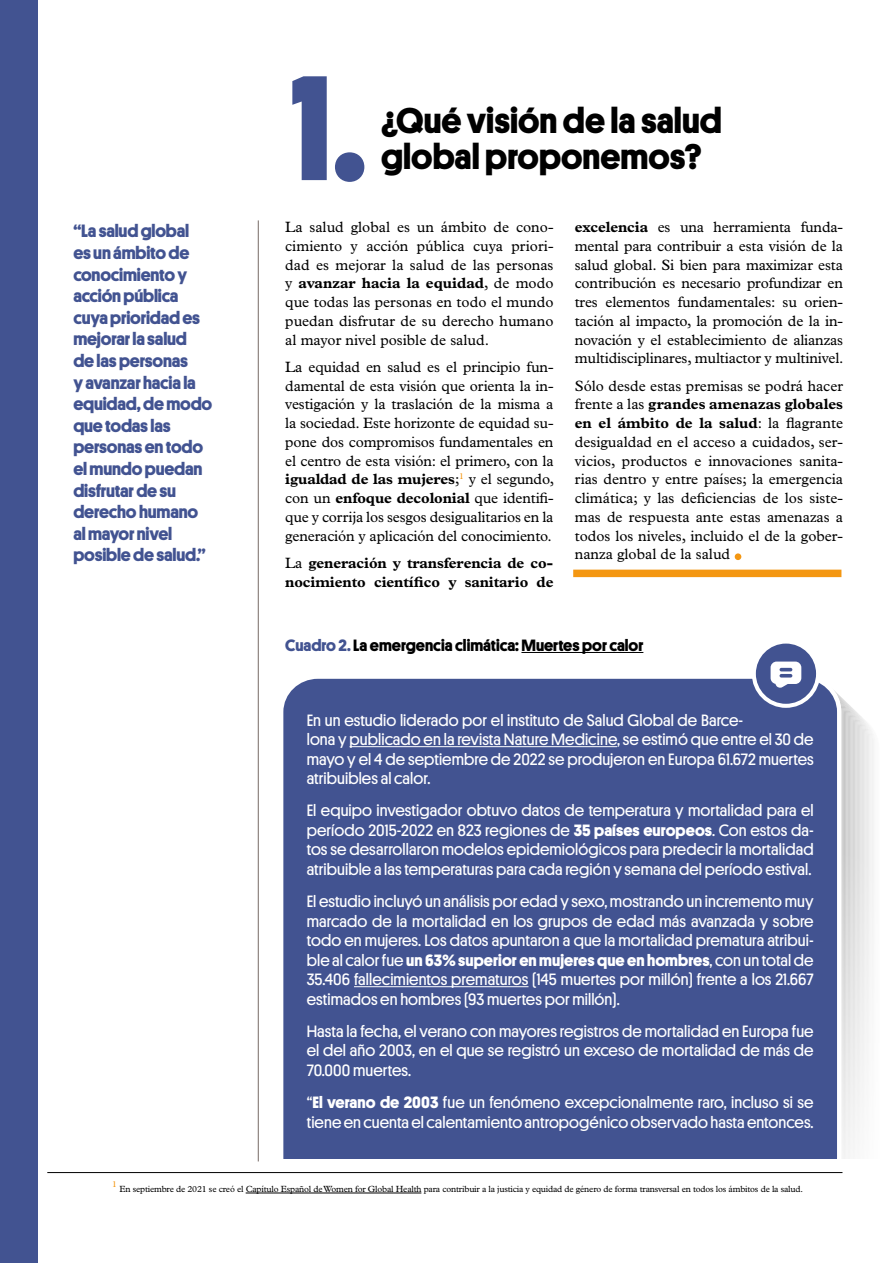
<style>
.page{position:relative;width:893px;height:1263px;background:#fff}
.page>*{position:absolute;margin:0;border:0;box-sizing:border-box;transform-origin:0 0}
.t1{font:700 150px "Platform";color:#425391}
.text_base{font:54px "Plantin";color:#f49712}
.t2{font:700 36px/36px "Platform";color:#000}
.t3{font:700 18px/21.6px "Platform";letter-spacing:-.01em;color:#425391}
.t4{font:16.5px/19.5px "Platform";letter-spacing:.005em;color:#fff;text-align:justify}
.text_base-2{font:700 16.5px "Platform";color:#000}
.text_base-3{font:15px/18.8px "Plantin";letter-spacing:-.01em;color:#000;text-align:justify}
.text_base-4{font:700 15px/18.8px "Plantin";letter-spacing:-.01em;color:#000}
.leyendas{font:9px "Plantin";letter-spacing:-.02em;color:#000}
.leyendas-2{font:8.7px "Plantin";color:#f49712}
.s1{font-weight:700}
.s2{font-weight:400}
.s3{color:#425391}
</style>
<div class="page">
<div style="left:0;top:0;width:37px;height:1263px;background:#425391"></div>
<hr style="left:258px;top:220px;width:1px;height:941px;background:#867b77">
<div style="left:283px;top:678px;width:558px;height:481px;background:#425391"></div>
<hr style="left:350px;top:746px;width:267px;height:1px;background:#fff">
<hr style="left:354px;top:986px;width:174px;height:1px;background:#fff">
<svg style="left:752px;top:643px;width:68px;height:65px"></svg>
<hr style="left:521px;top:652px;width:122px;height:1px;background:#000">
<hr style="left:246px;top:1193px;width:175px;height:1px;background:#000">
<hr style="left:47px;top:1172px;width:795px;height:1px;background:#000">
<svg style="left:839px;top:848px;width:35px;height:311px;fill:#efefef"></svg>
<div style="left:573px;top:570px;width:268px;height:7px;background:#f49712"></div>
<p class="t3" style="left:73px;top:219px;width:140px">“La salud global<br>es un ámbito de conocimiento y acción pública cuya prioridad es mejorar la salud de las personas<br>y avanzar hacia la equidad, de modo que todas las personas en todo el mundo puedan disfrutar de su derecho humano al mayor nivel posible de salud.”</p>
<p class="t1" style="left:291px;top:18px;width:78px">1.</p>
<p class="t2" style="left:381px;top:100px;width:342px">¿Qué visión de la salud global proponemos?</p>
<p class="text_base-3" style="left:285px;top:218px;width:270px">La salud global es un ámbito de cono&shy;cimiento y acción pública cuya priori&shy;dad es mejorar la salud de las personas y <span class="s1">avanzar hacia la equidad</span>, de modo que todas las personas en todo el mundo puedan disfrutar de su derecho humano al mayor nivel posible de salud.</p>
<p class="text_base-3" style="left:285px;top:357px;width:270px">La equidad en salud es el principio fun&shy;damental de esta visión que orienta la in&shy;vestigación y la traslación de la misma a la sociedad. Este horizonte de equidad su&shy;pone dos compromisos fundamentales en el centro de esta visión: el primero, con la <span class="s1">igualdad de las mujeres</span>;<sup>1</sup> y el segundo, con un <span class="s1">enfoque decolonial</span> que identifi&shy;que y corrija los sesgos desigualitarios en la generación y aplicación del conocimiento.</p>
<p class="text_base-4" style="left:285px;top:553px;width:270px"><span class="s2">La</span> generación y transferencia de co&shy;nocimiento científico y sanitario de</p>
<p class="text_base-3" style="left:575px;top:218px;width:270px"><span class="s1">excelencia</span> es una herramienta funda&shy;mental para contribuir a esta visión de la salud global. Si bien para maximizar esta contribución es necesario profundizar en tres elementos fundamentales: su orien&shy;tación al impacto, la promoción de la in&shy;novación y el establecimiento de alianzas multidisciplinares, multiactor y multinivel.</p>
<p class="text_base-3" style="left:575px;top:376px;width:270px">Sólo desde estas premisas se podrá hacer frente a las <span class="s1">grandes amenazas globales en el ámbito de la salud</span>: la flagrante desigualdad en el acceso a cuidados, ser&shy;vicios, productos e innovaciones sanita&shy;rias dentro y entre países; la emergencia climática; y las deficiencias de los siste&shy;mas de respuesta ante estas amenazas a todos los niveles, incluido el de la gober&shy;nanza global de la salud</p>
<p class="text_base" style="left:730px;top:510px;width:17px">.</p>
<p class="text_base-2" style="left:285px;top:633px;width:360px"><span class="s3">Cuadro 2.</span>La emergencia climática: Muertes por calor</p>
<p class="t4" style="left:307px;top:709px;width:508px;text-align:left">En un estudio liderado por el instituto de Salud Global de Barce-<br>lona y publicado en la revista Nature Medicine, se estimó que entre el 30 de mayo y el 4 de septiembre de 2022 se produjeron en Europa 61.672 muertes atribuibles al calor.</p>
<p class="t4" style="left:307px;top:800px;width:508px">El equipo investigador obtuvo datos de temperatura y mortalidad para el período 2015-2022 en 823 regiones de <span class="s1">35 países europeos</span>. Con estos da&shy;tos se desarrollaron modelos epidemiológicos para predecir la mortalidad atribuible a las temperaturas para cada región y semana del período estival.</p>
<p class="t4" style="left:307px;top:890px;width:508px">El estudio incluyó un análisis por edad y sexo, mostrando un incremento muy marcado de la mortalidad en los grupos de edad más avanzada y sobre todo en mujeres. Los datos apuntaron a que la mortalidad prematura atribui&shy;ble al calor fue <span class="s1">un 63 % superior en mujeres que en hombres</span>, con un total de 35.406 fallecimientos prematuros (145 muertes por millón) frente a los 21.667 estimados en hombres (93 muertes por millón).</p>
<p class="t4" style="left:307px;top:1020px;width:508px">Hasta la fecha, el verano con mayores registros de mortalidad en Europa fue el del año 2003, en el que se registró un exceso de mortalidad de más de 70.000 muertes.</p>
<p class="t4" style="left:307px;top:1091px;width:508px">“<span class="s1">El verano de 2003</span> fue un fenómeno excepcionalmente raro, incluso si se tiene en cuenta el calentamiento antropogénico observado hasta entonces.</p>
<p class="leyendas-2" style="left:112px;top:1179px;width:6px">1</p>
<p class="leyendas" style="left:120px;top:1184px;width:685px">En septiembre de 2021 se creó el Capítulo Español de Women for Global Health para contribuir a la justicia y equidad de género de forma transversal en todos los ámbitos de la salud.</p>
</div>
